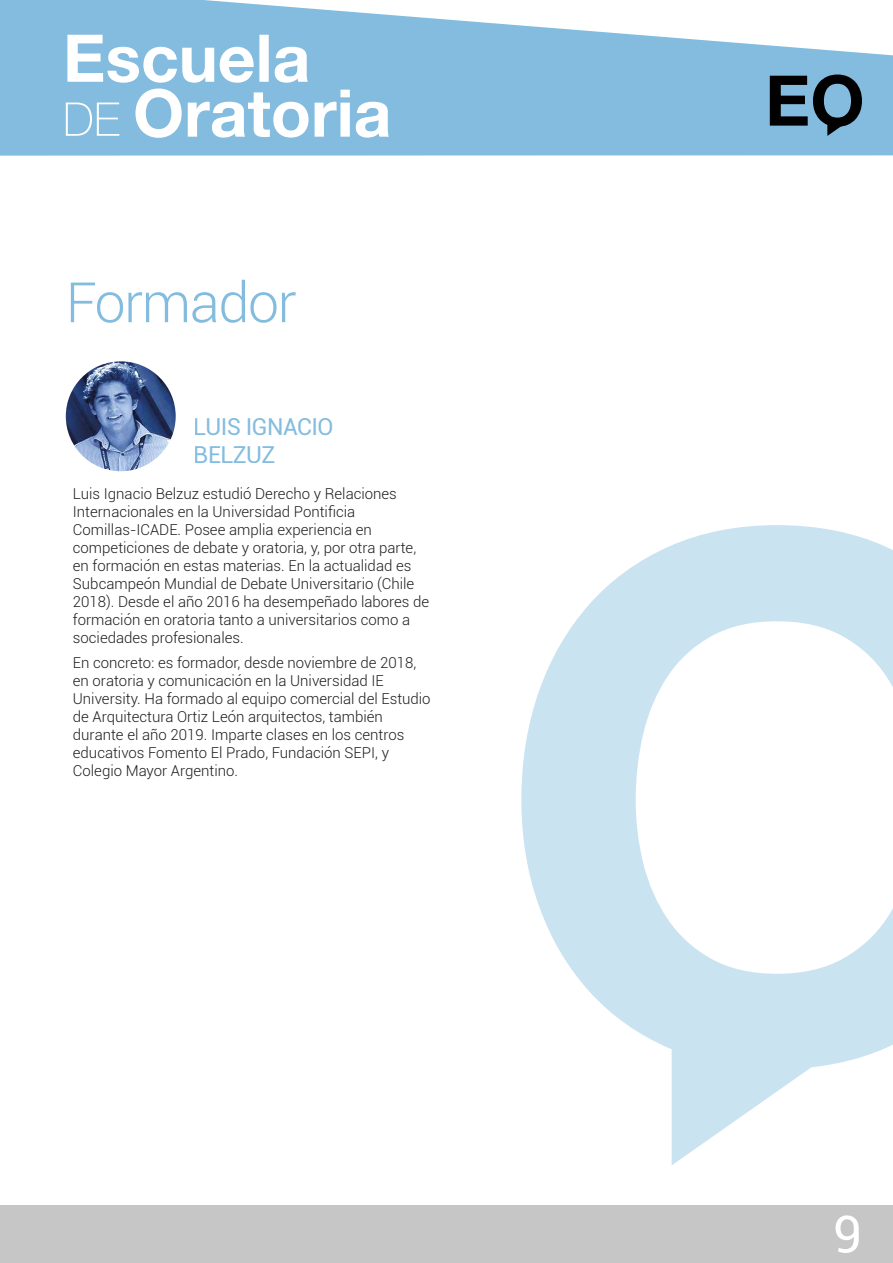
<style>
.page{position:relative;width:893px;height:1263px;background:#fff}
.page>*{position:absolute;margin:0;border:0;box-sizing:border-box;transform-origin:0 0}
.t1{font:700 69.9px "Helvetica Neue";color:#010101}
.t2{font:300 55.8px "Roboto";letter-spacing:-.025em;color:#64acd6}
.t3{font:51.45px "Roboto";color:#fff}
.t4{font:23.4px/28px "Roboto";letter-spacing:-.025em;color:#64acd6}
.t5{font:300 15px/18px "Roboto";color:#1d1d1b}
</style>
<div class="page">
<svg style="left:0;top:0;width:893px;height:156px;fill:#83bcde"></svg>
<svg style="left:827px;top:120px;width:22px;height:16px"></svg>
<svg style="left:66px;top:89px;width:323px;height:49px"></svg>
<svg style="left:67px;top:35px;width:241px;height:48px"></svg>
<div style="left:0;top:1205px;width:893px;height:58px;background:#c7c6c6"></div>
<img style="left:66px;top:361px;width:110px;height:110px;border-radius:55px">
<svg style="left:521px;top:525px;width:372px;height:640px"></svg>
<h2 class="t2" style="left:66px;top:264px;width:232px">Formador</h2>
<h3 class="t4" style="left:194px;top:411px;width:141px">LUIS IGNACIO<br>BELZUZ</h3>
<p class="t5" style="left:73px;top:484px;width:358px">Luis Ignacio Belzuz estudió Derecho y Relaciones Internacionales en la Universidad Pontificia Comillas-ICADE. Posee amplia experiencia en competiciones de debate y oratoria, y, por otra parte, en formación en estas materias. En la actualidad es Subcampeón Mundial de Debate Universitario (Chile 2018). Desde el año 2016 ha desempeñado labores de formación en oratoria tanto a universitarios como a sociedades profesionales.</p>
<p class="t5" style="left:73px;top:653px;width:359px">En concreto: es formador, desde noviembre de 2018, en oratoria y comunicación en la Universidad IE University. Ha formado al equipo comercial del Estudio de Arquitectura Ortiz León arquitectos, también durante el año 2019. Imparte clases en los centros educativos Fomento El Prado, Fundación SEPI, y Colegio Mayor Argentino.</p>
<h1 class="t1" style="left:765px;top:46px;width:101px">EO</h1>
<h3 class="t3" style="left:833px;top:1198px;width:30px">9</h3>
</div>
